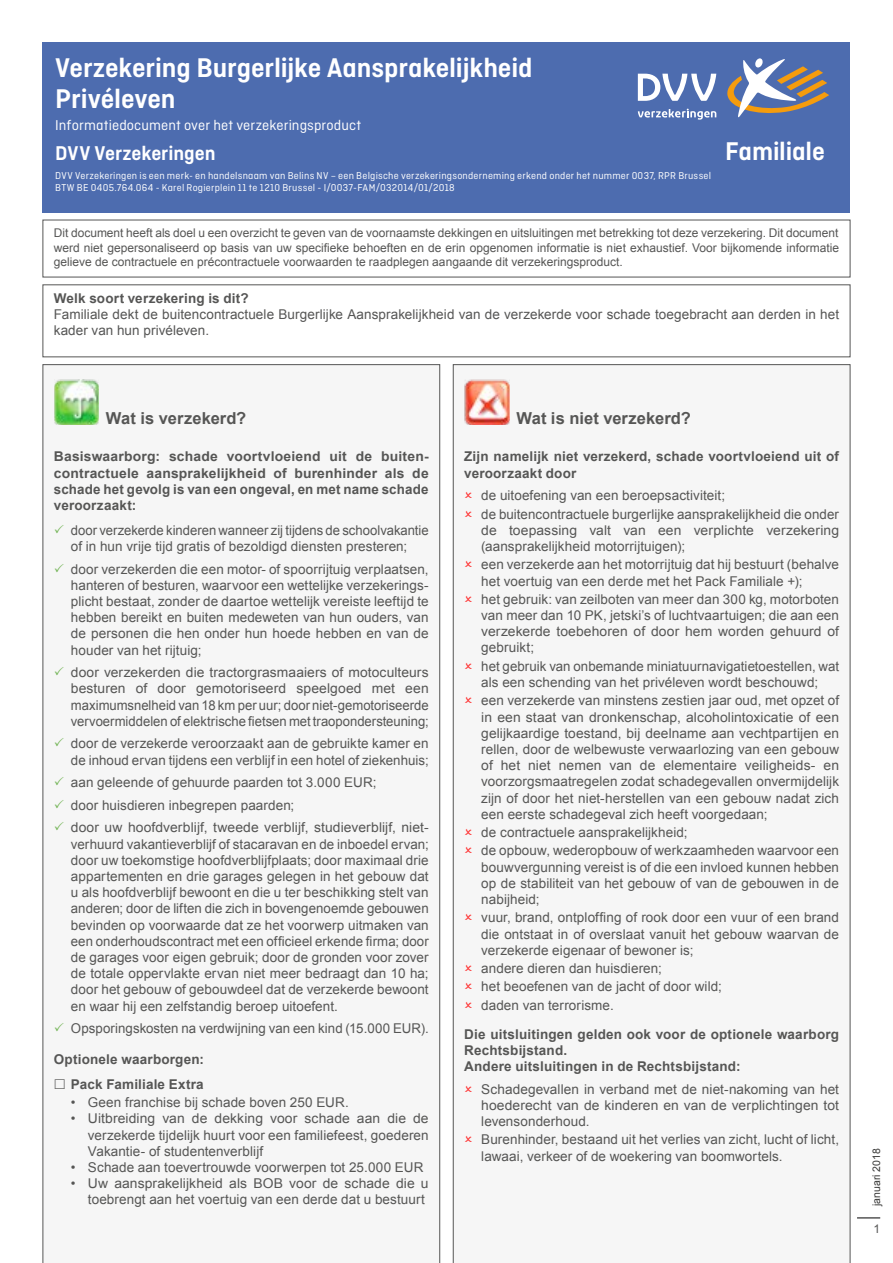
<style>
.page{position:relative;width:893px;height:1263px;background:#fff}
.page>*{position:absolute;margin:0;border:0;box-sizing:border-box;transform-origin:0 0}
.t1{font:600 28.5px/31.5px "Ciutadella";letter-spacing:-.005em;color:#fff}
.t2{font:600 27px "Ciutadella";letter-spacing:-.01em;color:#fff}
.t3{font:600 21px "Ciutadella";letter-spacing:-.005em;color:#fff}
.t4{font:700 16.5px "Arial";letter-spacing:.005em;color:#565655}
.t5{font:15px "Ciutadella";letter-spacing:.01em;color:#fff}
.t6{font:13.5px/16.2px "Arial";letter-spacing:.005em;color:#565655}
.t7{font:700 13.5px/16.2px "Arial";letter-spacing:.015em;color:#565655}
.t8{font:12px/14.4px "Arial";color:#565655;text-align:justify}
.t9{font:10.5px/12px "Ciutadella";letter-spacing:.02em;color:#fff}
.t10{font:10.5px "Arial";color:#3a3a39}
</style>
<div class="page">
<svg style="left:857px;top:1217px;width:23px;height:1px"></svg>
<div style="left:43px;top:43px;width:807px;height:170px;background:#4d6caf"></div>
<div style="left:43px;top:284px;width:807px;height:73px;border:1px solid #565655"></div>
<div style="left:43px;top:364px;width:397px;height:899px;background:#f6f6f6"></div>
<img style="left:54px;top:380px;width:45px;height:45px">
<div style="left:453px;top:364px;width:397px;height:899px;background:#f6f6f6"></div>
<img style="left:465px;top:380px;width:44px;height:45px">
<svg style="left:727px;top:58px;width:102px;height:60px"></svg>
<svg style="left:638px;top:74px;width:78px;height:27px"></svg>
<svg style="left:638px;top:109px;width:78px;height:11px"></svg>
<svg style="left:55px;top:524px;width:9px;height:9px"></svg>
<svg style="left:55px;top:563px;width:9px;height:9px"></svg>
<svg style="left:55px;top:667px;width:9px;height:8px"></svg>
<svg style="left:55px;top:738px;width:9px;height:8px"></svg>
<svg style="left:55px;top:777px;width:9px;height:8px"></svg>
<svg style="left:55px;top:799px;width:9px;height:9px"></svg>
<svg style="left:55px;top:822px;width:9px;height:8px"></svg>
<svg style="left:55px;top:1022px;width:9px;height:9px"></svg>
<svg style="left:55px;top:1079px;width:10px;height:10px"></svg>
<svg style="left:465px;top:492px;width:7px;height:6px"></svg>
<svg style="left:465px;top:510px;width:7px;height:6px"></svg>
<svg style="left:465px;top:561px;width:7px;height:6px"></svg>
<svg style="left:465px;top:595px;width:7px;height:7px"></svg>
<svg style="left:465px;top:662px;width:7px;height:7px"></svg>
<svg style="left:465px;top:697px;width:7px;height:6px"></svg>
<svg style="left:465px;top:829px;width:7px;height:6px"></svg>
<svg style="left:465px;top:847px;width:7px;height:6px"></svg>
<svg style="left:465px;top:914px;width:7px;height:6px"></svg>
<svg style="left:465px;top:965px;width:7px;height:6px"></svg>
<svg style="left:465px;top:983px;width:7px;height:6px"></svg>
<svg style="left:465px;top:1001px;width:7px;height:6px"></svg>
<svg style="left:465px;top:1085px;width:7px;height:6px"></svg>
<svg style="left:465px;top:1136px;width:7px;height:6px"></svg>
<h1 class="t1" style="left:55px;top:51px;width:479px">Verzekering Burgerlijke Aansprakelijkheid<br>Privéleven</h1>
<p class="t5" style="left:55px;top:117px;width:307px">Informatiedocument over het verzekeringsproduct</p>
<h3 class="t3" style="left:55px;top:141px;width:162px">DVV Verzekeringen</h3>
<h2 class="t2" style="left:725px;top:135px;width:101px">Familiale</h2>
<p class="t9" style="left:55px;top:170px;width:657px">DVV Verzekeringen is een merk- en handelsnaam van Belins NV – een Belgische verzekeringsonderneming erkend onder het nummer 0037, RPR Brussel<br>BTW BE 0405.764.064 - Karel Rogierplein 11 te 1210 Brussel - I/0037-FAM/032014/01/2018</p>
<p class="t8" style="left:54px;top:226px;width:787px">Dit document heeft als doel u een overzicht te geven van de voornaamste dekkingen en uitsluitingen met betrekking tot deze verzekering. Dit document werd niet gepersonaliseerd op basis van uw specifieke behoeften en de erin opgenomen informatie is niet exhaustief. Voor bijkomende informatie gelieve de contractuele en précontractuele voorwaarden te raadplegen aangaande dit verzekeringsproduct.</p>
<p class="t7" style="left:54px;top:290px;width:196px">Welk soort verzekering is dit?</p>
<p class="t6" style="left:54px;top:306px;width:787px">Familiale dekt de buitencontractuele Burgerlijke Aansprakelijkheid van de verzekerde voor schade toegebracht aan derden in het kader van hun privéleven.</p>
<p class="t4" style="left:106px;top:407px;width:142px">Wat is verzekerd?</p>
<p class="t7" style="left:54px;top:449px;width:376px;text-align:justify">Basiswaarborg: schade voortvloeiend uit de buiten&shy;contractuele aansprakelijkheid of burenhinder als de schade het gevolg is van een ongeval, en met name schade veroorzaakt:</p>
<p class="t6" style="left:71px;top:522px;width:359px">door verzekerde kinderen wanneer zij tijdens de schoolvakantie of in hun vrije tijd gratis of bezoldigd diensten presteren;</p>
<p class="t6" style="left:71px;top:561px;width:359px;text-align:justify">door verzekerden die een motor- of spoorrijtuig verplaatsen, hanteren of besturen, waarvoor een wettelijke verzekerings&shy;plicht bestaat, zonder de daartoe wettelijk vereiste leeftijd te hebben bereikt en buiten medeweten van hun ouders, van de personen die hen onder hun hoede hebben en van de houder van het rijtuig;</p>
<p class="t6" style="left:71px;top:664px;width:359px;text-align:justify">door verzekerden die tractorgrasmaaiers of motoculteurs besturen of door gemotoriseerd speelgoed met een maximumsnelheid van 18 km per uur; door niet-gemotoriseerde vervoermiddelen of elektrische fietsen met traopondersteuning;</p>
<p class="t6" style="left:71px;top:736px;width:359px">door de verzekerde veroorzaakt aan de gebruikte kamer en de inhoud ervan tijdens een verblijf in een hotel of ziekenhuis;</p>
<p class="t6" style="left:71px;top:771px;width:359px;line-height:22.6px">aan geleende of gehuurde paarden tot 3.000 EUR;<br>door huisdieren inbegrepen paarden;<br>door uw hoofdverblijf, tweede verblijf, studieverblijf, niet-</p>
<p class="t6" style="left:71px;top:836px;width:359px;text-align:justify">verhuurd vakantieverblijf of stacaravan en de inboedel ervan; door uw toekomstige hoofdverblijfplaats; door maximaal drie appartementen en drie garages gelegen in het gebouw dat u als hoofdverblijf bewoont en die u ter beschikking stelt van anderen; door de liften die zich in bovengenoemde gebouwen bevinden op voorwaarde dat ze het voorwerp uitmaken van een onderhoudscontract met een officieel erkende firma; door de garages voor eigen gebruik; door de gronden voor zover de totale oppervlakte ervan niet meer bedraagt dan 10 ha; door het gebouw of gebouwdeel dat de verzekerde bewoont en waar hij een zelfstandig beroep uitoefent.</p>
<p class="t6" style="left:71px;top:1020px;width:359px">Opsporingskosten na verdwijning van een kind (15.000 EUR).</p>
<p class="t7" style="left:54px;top:1047px;width:152px;line-height:24.8px;text-align:right">Optionele waarborgen:<br>Pack Familiale Extra</p>
<p class="t6" style="left:71px;top:1094px;width:280px">• Geen franchise bij schade boven 250 EUR.</p>
<p class="t6" style="left:88px;top:1111px;width:342px;text-align:justify;text-indent:-17px">• Uitbreiding van de dekking voor schade aan die de verzekerde tijdelijk huurt voor een familiefeest, goederen Vakantie- of studentenverblijf</p>
<p class="t6" style="left:71px;top:1159px;width:354px">• Schade aan toevertrouwde voorwerpen tot 25.000 EUR</p>
<p class="t6" style="left:71px;top:1175px;width:359px;text-align:right">• Uw aansprakelijkheid als BOB voor de schade die u toebrengt aan het voertuig van een derde dat u bestuurt</p>
<p class="t4" style="left:516px;top:407px;width:176px">Wat is niet verzekerd?</p>
<p class="t7" style="left:464px;top:449px;width:376px">Zijn namelijk niet verzekerd, schade voortvloeiend uit of veroorzaakt door</p>
<p class="t6" style="left:481px;top:486px;width:359px;line-height:18.3px">de uitoefening van een beroepsactiviteit;<br>de buitencontractuele burgerlijke aansprakelijkheid die onder</p>
<p class="t6" style="left:481px;top:522px;width:359px">de toepassing valt van een verplichte verzekering (aansprakelijkheid motorrijtuigen);</p>
<p class="t6" style="left:481px;top:557px;width:359px">een verzekerde aan het motorrijtuig dat hij bestuurt (behalve het voertuig van een derde met het Pack Familiale +);</p>
<p class="t6" style="left:481px;top:591px;width:359px;text-align:justify">het gebruik: van zeilboten van meer dan 300 kg, motorboten van meer dan 10 PK, jetski’s of luchtvaartuigen; die aan een verzekerde toebehoren of door hem worden gehuurd of gebruikt;</p>
<p class="t6" style="left:481px;top:658px;width:359px">het gebruik van onbemande miniatuurnavigatietoestellen, wat als een schending van het privéleven wordt beschouwd;</p>
<p class="t6" style="left:481px;top:693px;width:359px;text-align:justify">een verzekerde van minstens zestien jaar oud, met opzet of in een staat van dronkenschap, alcoholintoxicatie of een gelijkaardige toestand, bij deelname aan vechtpartijen en rellen, door de welbewuste verwaarlozing van een gebouw of het niet nemen van de elementaire veiligheids- en voorzorgsmaatregelen zodat schadegevallen onvermijdelijk zijn of door het niet-herstellen van een gebouw nadat zich een eerste schadegeval zich heeft voorgedaan;</p>
<p class="t6" style="left:481px;top:823px;width:359px;line-height:18.3px">de contractuele aansprakelijkheid;<br>de opbouw, wederopbouw of werkzaamheden waarvoor een</p>
<p class="t6" style="left:481px;top:859px;width:359px;text-align:justify">bouwvergunning vereist is of die een invloed kunnen hebben op de stabiliteit van het gebouw of van de gebouwen in de nabijheid;</p>
<p class="t6" style="left:481px;top:910px;width:359px;text-align:justify">vuur, brand, ontploffing of rook door een vuur of een brand die ontstaat in of overslaat vanuit het gebouw waarvan de verzekerde eigenaar of bewoner is;</p>
<p class="t6" style="left:481px;top:959px;width:242px;line-height:18.3px">andere dieren dan huisdieren;<br>het beoefenen van de jacht of door wild; daden van terrorisme.</p>
<p class="t7" style="left:464px;top:1026px;width:376px">Die uitsluitingen gelden ook voor de optionele waarborg<br>Rechtsbijstand.<br>Andere uitsluitingen in de Rechtsbijstand:</p>
<p class="t6" style="left:481px;top:1081px;width:359px;text-align:justify">Schadegevallen in verband met de niet-nakoming van het hoederecht van de kinderen en van de verplichtingen tot levensonderhoud.</p>
<p class="t6" style="left:481px;top:1132px;width:359px">Burenhinder, bestaand uit het verlies van zicht, lucht of licht, lawaai, verkeer of de woekering van boomwortels.</p>
<p class="t10" style="left:870px;top:1206px;width:59px;rotate:-90deg">januari 2018</p>
<p class="t8" style="left:873px;top:1222px;width:8px">1</p>
</div>
